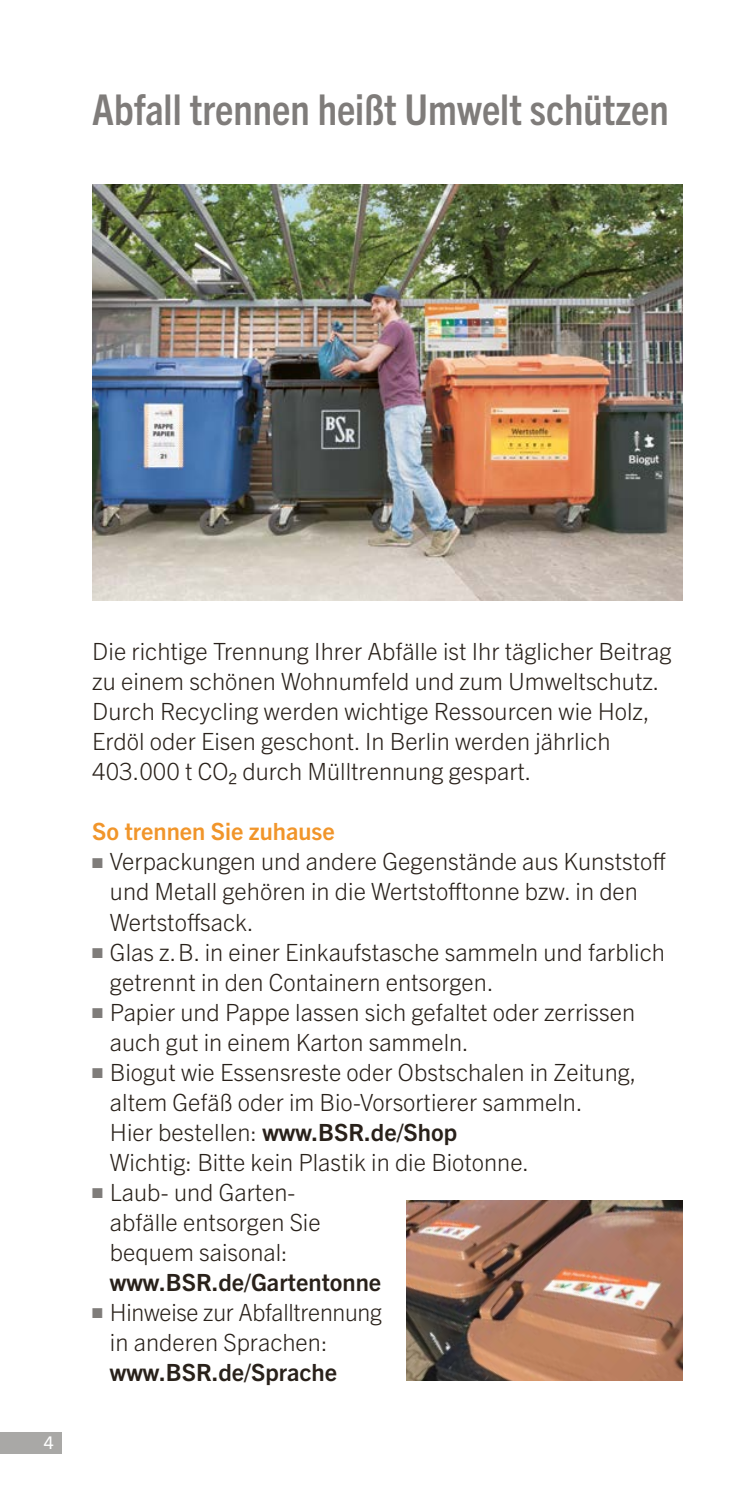
<style>
.page{position:relative;width:745px;height:1489px;background:#fff}
.page>*{position:absolute;margin:0;border:0;box-sizing:border-box;transform-origin:0 0}
.h1-_Headline_grau{font:700 condensed 42.5px "Trade Gothic Next LT Pro";color:#7f7c7a}
.p-_Copy{font:300 23.75px/30px "Trade Gothic Next LT Pro";color:#29211a}
.h2-_Unterüberschrift_orange{font:700 23.75px "Trade Gothic Next LT Pro";color:#f1952a}
.t1{font:17.5px "Trade Gothic Next LT Pro";color:#fff}
.s1{color:#7f7c7a}
.s2{font-weight:700}
</style>
<div class="page">
<div style="left:0;top:1431px;width:61px;height:22px;background:#a9a8a6"></div>
<img style="left:92px;top:184px;width:590px;height:416px">
<img style="left:406px;top:1200px;width:276px;height:180px">
<h1 class="h1-_Headline_grau" style="left:92px;top:81px;width:577px">Abfall trennen heißt Umwelt schützen</h1>
<p class="t1" style="left:44px;top:1430px;width:12px">4</p>
<p class="p-_Copy" style="left:92px;top:635px;width:580px">Die richtige Trennung Ihrer Abfälle ist Ihr täglicher Beitrag zu einem schönen Wohnumfeld und zum Umweltschutz.<br>Durch Recycling werden wichtige Ressourcen wie Holz, Erdöl oder Eisen geschont. In Berlin werden jährlich 403.000 t CO₂ durch Mülltrennung gespart.</p>
<h2 class="h2-_Unterüberschrift_orange" style="left:92px;top:815px;width:244px">So trennen Sie zuhause</h2>
<p class="p-_Copy" style="left:110px;top:845px;width:557px;text-indent:-18px"><span class="s1">■</span> Verpackungen und andere Gegenstände aus Kunststoff und Metall gehören in die Wertstofftonne bzw. in den<br>Wertstoffsack.</p>
<p class="p-_Copy" style="left:110px;top:935px;width:556px;text-indent:-18px"><span class="s1">■</span> Glas z.B. in einer Einkaufstasche sammeln und farblich getrennt in den Containern entsorgen.</p>
<p class="p-_Copy" style="left:110px;top:995px;width:526px;text-indent:-18px"><span class="s1">■</span> Papier und Pappe lassen sich gefaltet oder zerrissen auch gut in einem Karton sammeln.</p>
<p class="p-_Copy" style="left:110px;top:1055px;width:527px;text-indent:-18px"><span class="s1">■</span> Biogut wie Essensreste oder Obstschalen in Zeitung, altem Gefäß oder im Bio-Vorsortierer sammeln.<br>Hier bestellen: <span class="s2">www.BSR.de/Shop<br></span>Wichtig: Bitte kein Plastik in die Biotonne.</p>
<p class="p-_Copy" style="left:110px;top:1175px;width:272px;text-indent:-18px"><span class="s1">■</span> Laub- und Garten-<br>abfälle entsorgen Sie bequem saisonal: <span class="s2">www.BSR.de/Gartentonne</span></p>
<p class="p-_Copy" style="left:110px;top:1295px;width:273px;text-indent:-18px"><span class="s1">■</span> Hinweise zur Abfalltrennung in anderen Sprachen: <span class="s2">www.BSR.de/Sprache</span></p>
</div>
